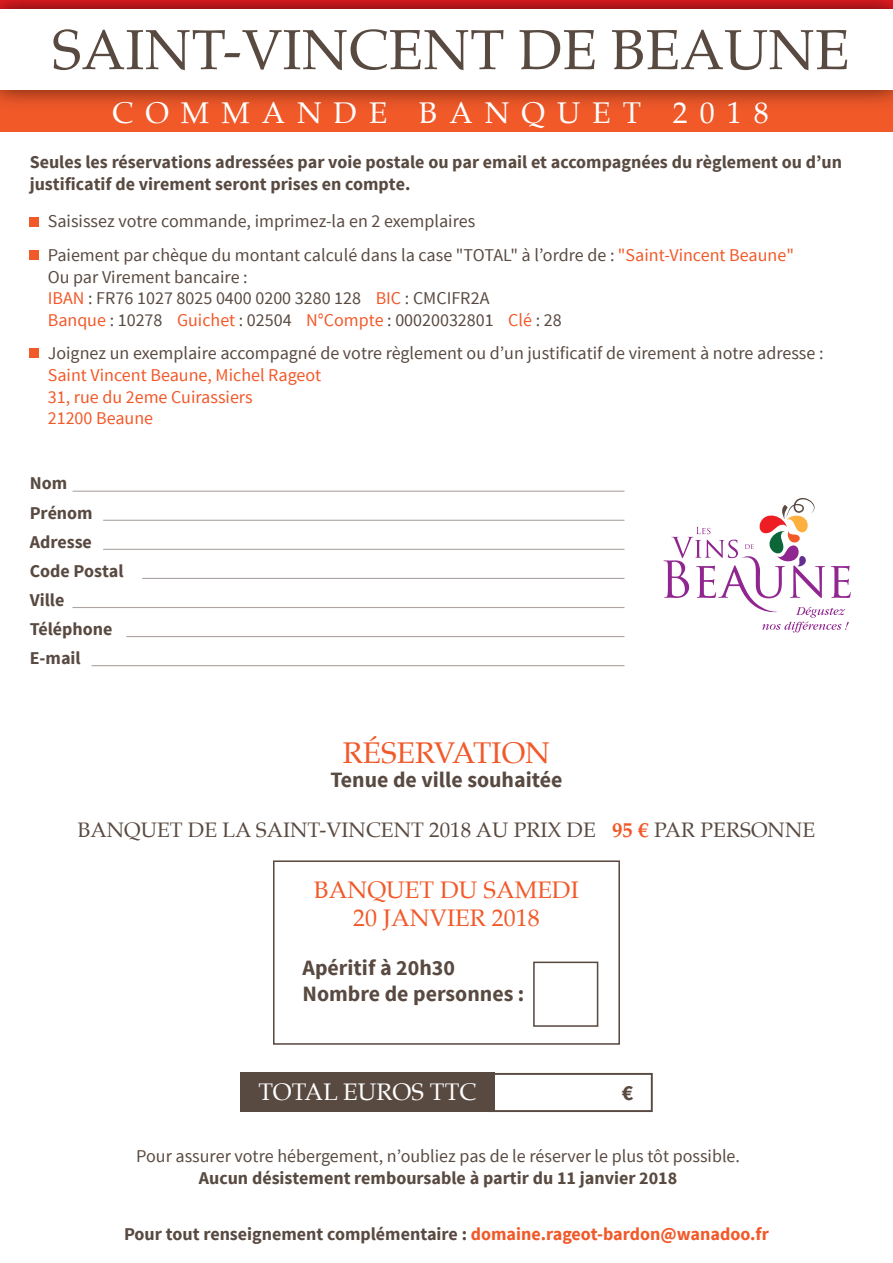
<style>
.page{position:relative;width:893px;height:1263px;background:#fff}
.page>*{position:absolute;margin:0;border:0;box-sizing:border-box;transform-origin:0 0}
.t1{font:56.55px "Palatino";color:#594a41}
.t2{font:30px "Palatino";letter-spacing:.4em;color:#fff}
.t3{font:30px "Palatino";color:#f15929}
.t4{font:24px/28.8px "Palatino";color:#f15929;text-align:center}
.t5{font:24px "Palatino";color:#fff}
.t6{font:700 21.9px/26.2px "Source Sans Pro";color:#594a41}
.t7{font:21px "Palatino";color:#594a41}
.t8{font:18px/21.6px "Source Sans Pro";color:#594a41}
.t9{font:700 18px/29.1px "Source Sans Pro";color:#594a41}
.t10{font:18px/21.6px "Source Sans Pro";color:#f15929}
.s1{color:#f15929}
.s2{font-weight:700;color:#f15929}
</style>
<div class="page">
<svg style="left:664px;top:498px;width:187px;height:134px"></svg>
<hr style="left:72px;top:491px;width:552px;height:1px;background:#594a41">
<hr style="left:103px;top:520px;width:521px;height:1px;background:#594a41">
<hr style="left:103px;top:549px;width:521px;height:1px;background:#594a41">
<hr style="left:142px;top:578px;width:482px;height:1px;background:#594a41">
<hr style="left:72px;top:607px;width:552px;height:1px;background:#594a41">
<hr style="left:126px;top:636px;width:498px;height:1px;background:#594a41">
<hr style="left:92px;top:665px;width:532px;height:1px;background:#594a41">
<div style="left:273px;top:860px;width:347px;height:185px;background:#fff;border:2px solid #594a41"></div>
<div style="left:533px;top:961px;width:65px;height:66px;background:#fff;border:2px solid #594a41"></div>
<svg style="left:495px;top:1073px;width:158px;height:39px"></svg>
<div style="left:240px;top:1073px;width:255px;height:39px;background:#594a41"></div>
<div style="left:30px;top:218px;width:9px;height:9px;background:#f15929"></div>
<div style="left:30px;top:250px;width:9px;height:9px;background:#f15929"></div>
<div style="left:30px;top:348px;width:9px;height:9px;background:#f15929"></div>
<div style="left:0;top:89px;width:893px;height:43px;background:#f15929"></div>
<img style="left:0;top:0;width:893px;height:104px">
<div style="left:0;top:9px;width:893px;height:80px;background:#fff"></div>
<h1 class="t1" style="left:52px;top:3px;width:799px">SAINT-VINCENT DE BEAUNE</h1>
<h2 class="t2" style="left:112px;top:87px;width:658px">COMMANDE BANQUET 2018</h2>
<p class="t9" style="left:30px;top:152px;width:814px;line-height:21.6px">Seules les réservations adressées par voie postale ou par email et accompagnées du règlement ou d’un justificatif de virement seront prises en compte.</p>
<p class="t8" style="left:48px;top:205px;width:748px;line-height:33.6px">Saisissez votre commande, imprimez-la en 2 exemplaires<br>Paiement par chèque du montant calculé dans la case "TOTAL" à l’ordre de : <span class="s1">"Saint-Vincent Beaune"</span></p>
<p class="t8" style="left:48px;top:266px;width:515px">Ou par Virement bancaire :<br><span class="s1">IBAN</span> : FR76 1027 8025 0400 0200 3280 128 <span class="s1">BIC</span> : CMCIFR2A<br><span class="s1">Banque</span> : 10278 <span class="s1">Guichet</span> : 02504 <span class="s1">N°Compte</span> : 00020032801 <span class="s1">Clé</span> : 28</p>
<p class="t8" style="left:48px;top:343px;width:777px">Joignez un exemplaire accompagné de votre règlement ou d’un justificatif de virement à notre adresse :</p>
<p class="t10" style="left:48px;top:365px;width:275px">Saint Vincent Beaune, Michel Rageot<br>31, rue du 2eme Cuirassiers<br>21200 Beaune</p>
<p class="t9" style="left:30px;top:470px;width:95px">Nom<br>Prénom<br>Adresse<br>Code Postal<br>Ville<br>Téléphone<br>E-mail</p>
<h2 class="t3" style="left:343px;top:727px;width:209px">RÉSERVATION</h2>
<p class="t6" style="left:330px;top:767px;width:234px">Tenue de ville souhaitée</p>
<p class="t7" style="left:78px;top:812px;width:739px">BANQUET DE LA SAINT-VINCENT 2018 AU PRIX DE <span class="s2">95 €</span> PAR PERSONNE</p>
<h3 class="t4" style="left:314px;top:875px;width:266px">BANQUET DU SAMEDI<br>20 JANVIER 2018</h3>
<p class="t6" style="left:302px;top:955px;width:224px">Apéritif à 20h30<br>Nombre de personnes :</p>
<h3 class="t5" style="left:259px;top:1072px;width:219px">TOTAL EUROS TTC</h3>
<p class="t6" style="left:622px;top:1081px;width:13px">€</p>
<p class="t8" style="left:136px;top:1146px;width:605px">Pour assurer votre hébergement, n’oubliez pas de le réserver le plus tôt possible.</p>
<p class="t9" style="left:199px;top:1164px;width:480px">Aucun désistement remboursable à partir du 11 janvier 2018</p>
<p class="t9" style="left:124px;top:1220px;width:646px">Pour tout renseignement complémentaire : <span class="s1">domaine.rageot-bardon@wanadoo.fr</span></p>
</div>
